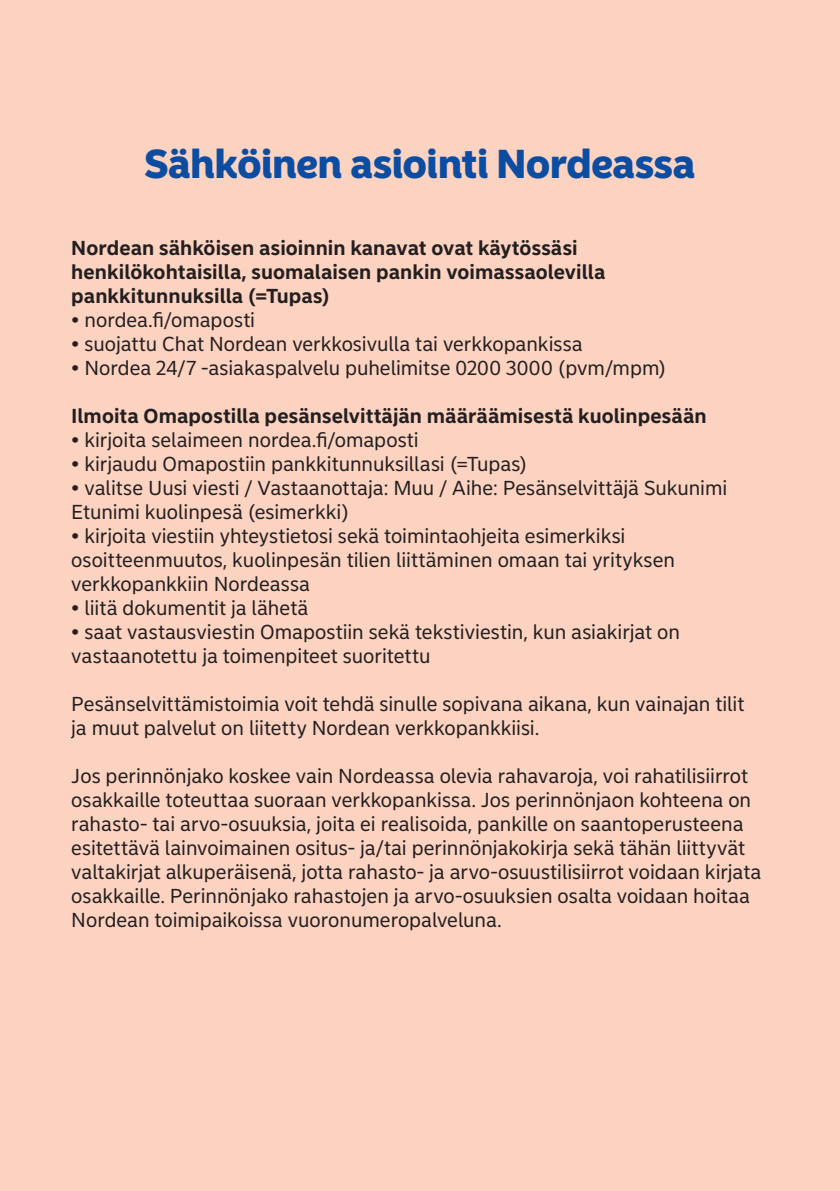
<style>
.page{position:relative;width:840px;height:1191px;background:#fff}
.page>*{position:absolute;margin:0;border:0;box-sizing:border-box;transform-origin:0 0}
.t1{font:900 40px "Nordea Sans Large";letter-spacing:-.005em;color:#0d4da1}
.t2{font:20px/24px "Nordea Sans Small";color:#231f20}
.t3{font:700 20px/24px "Nordea Sans Small";letter-spacing:.005em;color:#231f20}
</style>
<div class="page">
<div style="left:0;top:0;width:839px;height:1191px;background:#fcd2c0"></div>
<h1 class="t1" style="left:145px;top:139px;width:551px">Sähköinen asiointi Nordeassa</h1>
<p class="t3" style="left:71px;top:236px;width:535px">Nordean sähköisen asioinnin kanavat ovat käytössäsi henkilökohtaisilla, suomalaisen pankin voimassaolevilla pankkitunnuksilla (=Tupas)</p>
<p class="t2" style="left:71px;top:308px;width:185px">• nordea.fi/omaposti</p>
<p class="t2" style="left:71px;top:332px;width:512px">• suojattu Chat Nordean verkkosivulla tai verkkopankissa</p>
<p class="t2" style="left:71px;top:356px;width:596px">• Nordea 24/7 -asiakaspalvelu puhelimitse 0200 3000 (pvm/mpm)</p>
<p class="t3" style="left:71px;top:404px;width:636px">Ilmoita Omapostilla pesänselvittäjän määräämisestä kuolinpesään</p>
<p class="t2" style="left:71px;top:428px;width:349px">• kirjoita selaimeen nordea.fi/omaposti</p>
<p class="t2" style="left:71px;top:452px;width:457px">• kirjaudu Omapostiin pankkitunnuksillasi (=Tupas)</p>
<p class="t2" style="left:71px;top:476px;width:657px">• valitse Uusi viesti / Vastaanottaja: Muu / Aihe: Pesänselvittäjä Sukunimi<br>Etunimi kuolinpesä (esimerkki)</p>
<p class="t2" style="left:71px;top:524px;width:605px">• kirjoita viestiin yhteystietosi sekä toimintaohjeita esimerkiksi osoitteenmuutos, kuolinpesän tilien liittäminen omaan tai yrityksen verkkopankkiin Nordeassa</p>
<p class="t2" style="left:71px;top:596px;width:238px">• liitä dokumentit ja lähetä</p>
<p class="t2" style="left:71px;top:620px;width:610px">• saat vastausviestin Omapostiin sekä tekstiviestin, kun asiakirjat on vastaanotettu ja toimenpiteet suoritettu</p>
<p class="t2" style="left:71px;top:692px;width:674px">Pesänselvittämistoimia voit tehdä sinulle sopivana aikana, kun vainajan tilit ja muut palvelut on liitetty Nordean verkkopankkiisi.</p>
<p class="t2" style="left:71px;top:764px;width:691px">Jos perinnönjako koskee vain Nordeassa olevia rahavaroja, voi rahatilisiirrot osakkaille toteuttaa suoraan verkkopankissa. Jos perinnönjaon kohteena on rahasto- tai arvo-osuuksia, joita ei realisoida, pankille on saantoperusteena esitettävä lainvoimainen ositus- ja/tai perinnönjakokirja sekä tähän liittyvät valtakirjat alkuperäisenä, jotta rahasto- ja arvo-osuustilisiirrot voidaan kirjata osakkaille. Perinnönjako rahastojen ja arvo-osuuksien osalta voidaan hoitaa Nordean toimipaikoissa vuoronumeropalveluna.</p>
</div>
